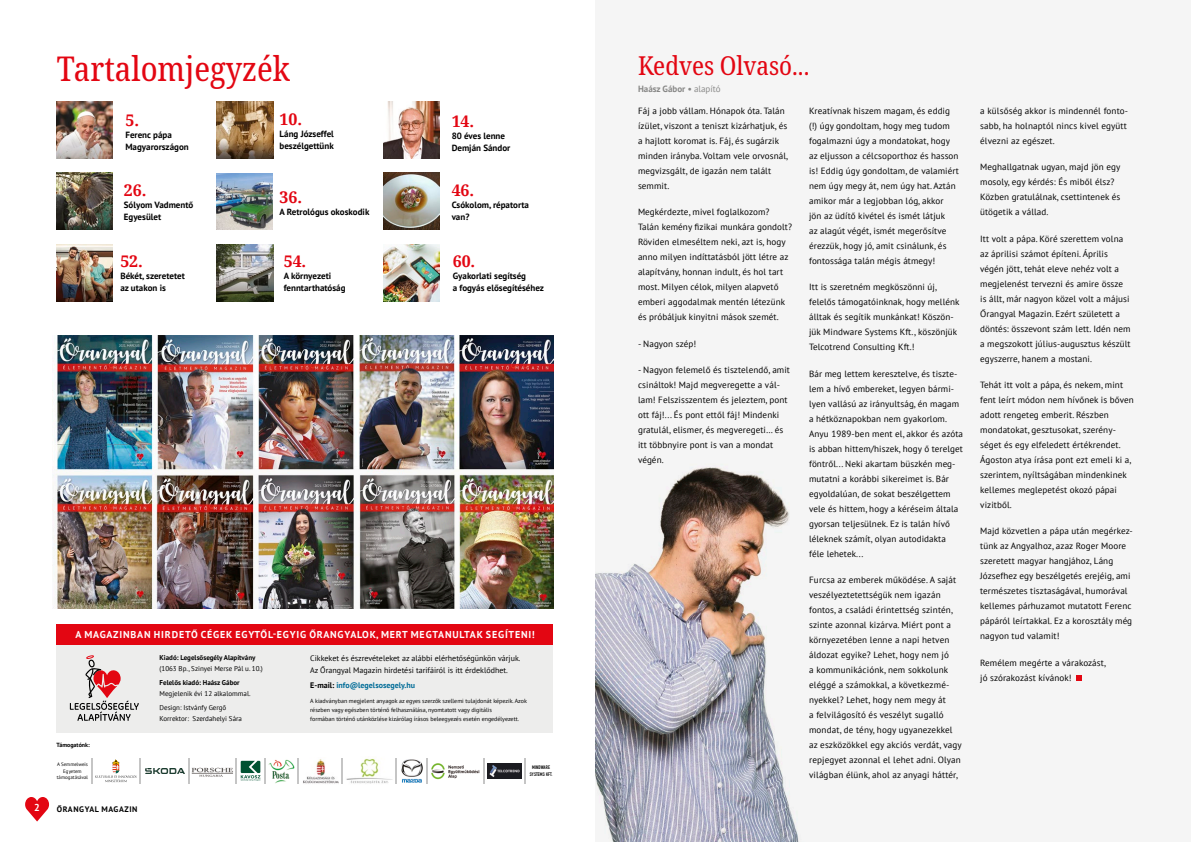
<style>
.page{position:relative;width:1191px;height:842px;background:#fff}
.page>*{position:absolute;margin:0;border:0;box-sizing:border-box;transform-origin:0 0}
.Cim_1__piros{font:condensed 34px "Noto Serif";color:#e30612}
.Cim_2__piros{font:condensed 26px "Noto Serif";color:#e30612}
.tartalom_oldalszam{font:700 16px "Noto Serif";color:#e30612}
.t1{font:700 10px "PT Sans";letter-spacing:.08em;color:#fff}
.t2{font:9px/15px "PT Sans";letter-spacing:.01em;color:#000}
.Tartalomjegyzek{font:700 9px/12px "PT Sans";color:#000}
.Cikk_szerzo{font:700 9px "PT Sans";color:#878786}
.Impresszum{font:8px/12px "PT Sans";color:#000}
.Impresszum-2{font:700 8px "PT Sans";color:#006c97}
.t3{font:700 8px "PT Sans";letter-spacing:.08em;color:#000}
.Impresszum-3{font:7px/11px "PT Sans";color:#000}
.Asztallap_impresszum{font:6px/9px "PT Sans";color:#000}
.Impresszum-4{font:700 6px "PT Sans";color:#000}
.t4{font:5px/6.5px "PT Sans";color:#000;text-align:center}
.t5{font:5px/7px "DIN Engschrift Alt PFL";color:#000;text-align:center}
.s1{font-weight:700}
.s2{color:#000}
.s3{font-weight:400}
</style>
<div class="page">
<svg style="left:25px;top:797px;width:24px;height:24px"></svg>
<div style="left:595px;top:0;width:596px;height:842px;background:#f5f5f5"></div>
<img style="left:595px;top:467px;width:204px;height:375px">
<div style="left:56px;top:645px;width:497px;height:87px;background:#ededec"></div>
<svg style="left:70px;top:655px;width:69px;height:66px"></svg>
<div style="left:56px;top:624px;width:497px;height:21px;background:#e30612"></div>
<img style="left:401px;top:759px;width:22px;height:24px">
<img style="left:346px;top:758px;width:47px;height:26px">
<hr style="left:139px;top:758px;width:2px;height:25px;background:#c5c5c5">
<svg style="left:396px;top:758px;width:1px;height:25px"></svg>
<svg style="left:188px;top:758px;width:1px;height:25px"></svg>
<img style="left:268px;top:759px;width:27px;height:25px">
<svg style="left:298px;top:758px;width:1px;height:25px"></svg>
<img style="left:303px;top:759px;width:35px;height:25px">
<svg style="left:341px;top:758px;width:1px;height:25px"></svg>
<svg style="left:427px;top:758px;width:1px;height:25px"></svg>
<img style="left:431px;top:763px;width:48px;height:16px">
<svg style="left:483px;top:758px;width:1px;height:25px"></svg>
<svg style="left:91px;top:758px;width:45px;height:25px"></svg>
<img style="left:191px;top:767px;width:42px;height:10px">
<svg style="left:236px;top:758px;width:29px;height:25px"></svg>
<svg style="left:525px;top:758px;width:1px;height:25px"></svg>
<svg style="left:1076px;top:675px;width:6px;height:6px"></svg>
<img style="left:145px;top:768px;width:39px;height:6px">
<img style="left:53px;top:336px;width:500px;height:272px">
<img style="left:488px;top:764px;width:34px;height:14px">
<img style="left:56px;top:245px;width:57px;height:56px">
<img style="left:383px;top:102px;width:57px;height:57px">
<img style="left:216px;top:244px;width:57px;height:57px">
<img style="left:383px;top:245px;width:57px;height:56px">
<img style="left:216px;top:102px;width:57px;height:56px">
<img style="left:56px;top:102px;width:57px;height:56px">
<img style="left:383px;top:173px;width:57px;height:56px">
<img style="left:216px;top:173px;width:57px;height:57px">
<img style="left:56px;top:173px;width:57px;height:56px">
<p class="Cim_1__piros" style="left:57px;top:45px;width:235px">Tartalomjegyzék</p>
<p class="tartalom_oldalszam" style="left:125px;top:108px;width:15px">5.</p>
<p class="Tartalomjegyzek" style="left:125px;top:128px;width:48px">Ferenc pápa</p>
<p class="Tartalomjegyzek" style="left:125px;top:140px;width:65px">Magyarországon</p>
<p class="tartalom_oldalszam" style="left:279px;top:107px;width:24px">10.</p>
<p class="Tartalomjegyzek" style="left:279px;top:127px;width:56px">Láng Józseffel</p>
<p class="Tartalomjegyzek" style="left:279px;top:139px;width:56px">beszélgettünk</p>
<p class="tartalom_oldalszam" style="left:452px;top:109px;width:24px">14.</p>
<p class="Tartalomjegyzek" style="left:452px;top:129px;width:60px">80 éves lenne<br>Demján Sándor</p>
<p class="tartalom_oldalszam" style="left:124px;top:179px;width:24px">26.</p>
<p class="Tartalomjegyzek" style="left:124px;top:198px;width:71px">Sólyom Vadmentő<br>Egyesület</p>
<p class="tartalom_oldalszam" style="left:279px;top:186px;width:24px">36.</p>
<p class="Tartalomjegyzek" style="left:279px;top:205px;width:91px">A Retrológus okoskodik</p>
<p class="tartalom_oldalszam" style="left:452px;top:179px;width:24px">46.</p>
<p class="Tartalomjegyzek" style="left:452px;top:199px;width:79px">Csókolom, répatorta</p>
<p class="Tartalomjegyzek" style="left:452px;top:211px;width:19px">van?</p>
<p class="tartalom_oldalszam" style="left:120px;top:250px;width:24px">52.</p>
<p class="Tartalomjegyzek" style="left:120px;top:269px;width:66px">Békét, szeretetet az utakon is</p>
<p class="tartalom_oldalszam" style="left:284px;top:250px;width:24px">54.</p>
<p class="Tartalomjegyzek" style="left:284px;top:270px;width:63px">A környezeti fenntarthatóság</p>
<p class="tartalom_oldalszam" style="left:453px;top:250px;width:24px">60.</p>
<p class="Tartalomjegyzek" style="left:453px;top:270px;width:75px">Gyakorlati segítség</p>
<p class="Tartalomjegyzek" style="left:453px;top:282px;width:93px">a fogyás elősegítéséhez</p>
<p class="t1" style="left:75px;top:628px;width:461px">A MAGAZINBAN HIRDETŐ CÉGEK EGYTŐL-EGYIG ŐRANGYALOK, MERT MEGTANULTAK SEGÍTENI!</p>
<p class="Impresszum-4" style="left:56px;top:741px;width:35px">Támogatónk:</p>
<p class="Impresszum-3" style="left:160px;top:652px;width:105px"><span class="s1">Kiadó: Legelsősegély Alapítvány </span>(1063 Bp., Szinyei Merse Pál u. 10.)</p>
<p class="Impresszum-3" style="left:160px;top:677px;width:93px"><span class="s1">Felelős kiadó: Haász Gábor<br></span>Megjelenik évi 12 alkalommal.</p>
<p class="Impresszum-3" style="left:160px;top:701px;width:84px">Design: Istvánfy Gergő<br>Korrektor: Szerdahelyi Sára</p>
<p class="Impresszum" style="left:310px;top:652px;width:212px">Cikkeket és észrevételeket az alábbi elérhetőségünkön várjuk.<br>Az Őrangyal Magazin hirdetési tarifáiról is itt érdeklődhet.</p>
<p class="Impresszum-2" style="left:310px;top:680px;width:106px"><span class="s2">E-mail:</span> info@legelsosegely.hu</p>
<p class="Asztallap_impresszum" style="left:310px;top:696px;width:218px">A kiadványban megjelent anyagok az egyes szerzők szellemi tulajdonát képezik. Azok részben vagy egészben történő felhasználása, nyomtatott vagy digitális<br>formában történő utánközlése kizárólag írásos beleegyezés esetén engedélyezett.</p>
<p class="t4" style="left:57px;top:761px;width:33px">A Semmelweis<br>Egyetem támogatásával</p>
<p class="t5" style="left:530px;top:764px;width:24px">MINDWARE<br>SYSTEMS KFT.</p>
<p class="t1" style="left:34px;top:801px;width:7px">2</p>
<p class="t3" style="left:57px;top:804px;width:82px">ŐRANGYAL MAGAZIN</p>
<p class="Cim_2__piros" style="left:638px;top:48px;width:173px">Kedves Olvasó...</p>
<p class="Cikk_szerzo" style="left:638px;top:83px;width:84px">Haász Gábor • <span class="s3">alapító</span></p>
<p class="t2" style="left:638px;top:103px;width:152px">Fáj a jobb vállam. Hónapok óta. Talán ízület, viszont a teniszt kizárhatjuk, és a hajlott koromat is. Fáj, és sugárzik minden irányba. Voltam vele orvosnál, megvizsgált, de igazán nem talált semmit.</p>
<p class="t2" style="left:638px;top:205px;width:155px">Megkérdezte, mivel foglalkozom?<br>Talán kemény fizikai munkára gondolt?<br>Röviden elmeséltem neki, azt is, hogy anno milyen indíttatásból jött létre az alapítvány, honnan indult, és hol tart most. Milyen célok, milyen alapvető emberi aggodalmak mentén létezünk és próbáljuk kinyitni mások szemét.</p>
<p class="t2" style="left:638px;top:336px;width:60px">- Nagyon szép!</p>
<p class="t2" style="left:638px;top:362px;width:153px">- Nagyon felemelő és tisztelendő, amit csináltok! Majd megveregette a vál&shy;lam! Felszisszentem és jeleztem, pont ott fáj!... És pont ettől fáj! Mindenki gratulál, elismer, és megveregeti… és itt többnyire pont is van a mondat végén.</p>
<p class="t2" style="left:809px;top:103px;width:151px">Kreatívnak hiszem magam, és eddig (!) úgy gondoltam, hogy meg tudom fogalmazni úgy a mondatokat, hogy az eljusson a célcsoporthoz és hasson is! Eddig úgy gondoltam, de valamiért nem úgy megy át, nem úgy hat. Aztán amikor már a legjobban lóg, akkor<br>jön az üdítő kivétel és ismét látjuk<br>az alagút végét, ismét megerősítve érezzük, hogy jó, amit csinálunk, és fontossága talán mégis átmegy!</p>
<p class="t2" style="left:809px;top:280px;width:152px">Itt is szeretném megköszönni új, felelős támogatóinknak, hogy mellénk álltak és segítik munkánkat! Köszön&shy;jük Mindware Systems Kft., köszönjük Telcotrend Consulting Kft.!</p>
<p class="t2" style="left:809px;top:366px;width:155px">Bár meg lettem keresztelve, és tiszte&shy;lem a hívő embereket, legyen bármi&shy;lyen vallású az irányultság, én magam a hétköznapokban nem gyakorlom.<br>Anyu 1989-ben ment el, akkor és azóta is abban hittem/hiszek, hogy ő terelget föntről... Neki akartam büszkén meg&shy;mutatni a korábbi sikereimet is. Bár egyoldalúan, de sokat beszélgettem vele és hittem, hogy a kéréseim általa gyorsan teljesülnek. Ez is talán hívő léleknek számít, olyan autodidakta féle lehetek...</p>
<p class="t2" style="left:809px;top:572px;width:154px">Furcsa az emberek működése. A saját veszélyeztetettségük nem igazán fontos, a családi érintettség szintén, szinte azonnal kizárva. Miért pont a környezetében lenne a napi hetven áldozat egyike? Lehet, hogy nem jó<br>a kommunikációnk, nem sokkolunk eléggé a számokkal, a következmé&shy;nyekkel? Lehet, hogy nem megy át<br>a felvilágosító és veszélyt sugalló mondat, de tény, hogy ugyanezekkel az eszközökkel egy akciós verdát, vagy repjegyet azonnal el lehet adni. Olyan világban élünk, ahol az anyagi háttér,</p>
<p class="t2" style="left:980px;top:103px;width:149px">a külsőség akkor is mindennél fonto&shy;sabb, ha holnaptól nincs kivel együtt élvezni az egészet.</p>
<p class="t2" style="left:980px;top:160px;width:142px">Meghallgatnak ugyan, majd jön egy mosoly, egy kérdés: És miből élsz?<br>Közben gratulálnak, csettintenek és ütögetik a vállad.</p>
<p class="t2" style="left:980px;top:231px;width:152px">Itt volt a pápa. Köré szerettem volna az áprilisi számot építeni. Április végén jött, tehát eleve nehéz volt a megjelenést tervezni és amire össze is állt, már nagyon közel volt a májusi Őrangyal Magazin. Ezért született a döntés: összevont szám lett. Idén nem a megszokott július-augusztus készült egyszerre, hanem a mostani.</p>
<p class="t2" style="left:980px;top:377px;width:155px">Tehát itt volt a pápa, és nekem, mint fent leírt módon nem hívőnek is bőven adott rengeteg emberit. Részben mondatokat, gesztusokat, szerény&shy;séget és egy elfeledett értékrendet.<br>Ágoston atya írása pont ezt emeli ki a, szerintem, nyíltságában mindenkinek kellemes meglepetést okozó pápai vizitből.</p>
<p class="t2" style="left:980px;top:524px;width:154px">Majd közvetlen a pápa után megérkez&shy;tünk az Angyalhoz, azaz Roger Moore szeretett magyar hangjához, Láng Józsefhez egy beszélgetés erejéig, ami természetes tisztaságával, humorával kellemes párhuzamot mutatott Ferenc pápáról leírtakkal. Ez a korosztály még nagyon tud valamit!</p>
<p class="t2" style="left:980px;top:655px;width:127px">Remélem megérte a várakozást, jó szórakozást kívánok!</p>
</div>
